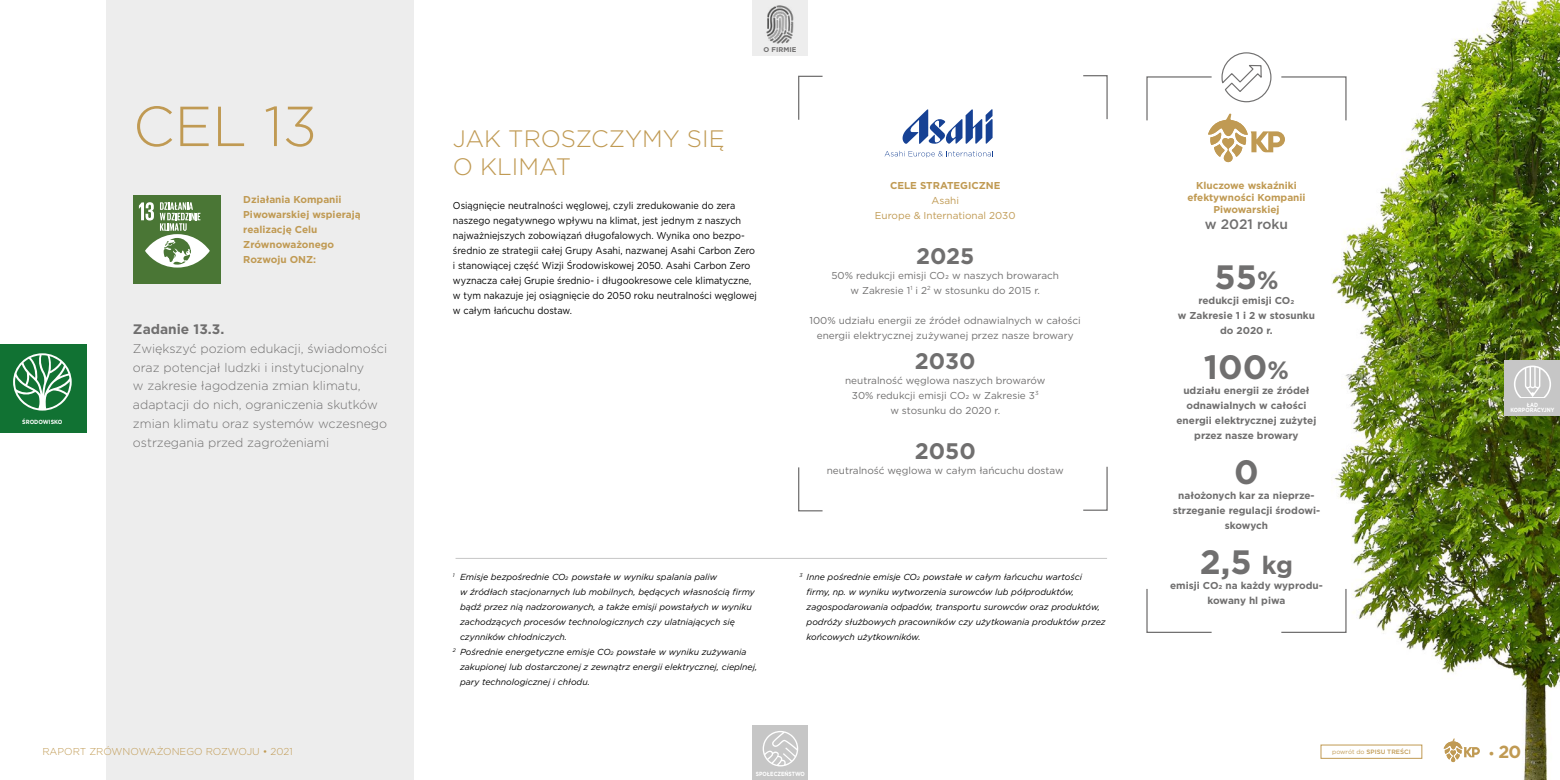
<style>
.page{position:relative;width:1560px;height:780px;background:#fff}
.page>*{position:absolute;margin:0;border:0;box-sizing:border-box;transform-origin:0 0}
.t1{font:300 56.25px "Gotham";color:#c09a53}
.t2{font:700 33.75px "Gotham";color:#706f6f}
.t3{font:300 23.75px/28.5px "Gotham";color:#c09a53}
.t4{font:700 22.5px "Gotham";color:#706f6f}
.t5{font:700 17.5px "Gotham";color:#c09a53}
.t6{font:700 13.75px "Gotham";color:#706f6f}
.t7{font:500 13.75px "Gotham";letter-spacing:-.005em;color:#706f6f}
.t8{font:300 12.5px/18.8px "Gotham";color:#706f6f}
.t9{font:10px/15px "Gotham";color:#000;scale:.91 1}
.t10{font:10px/15px "Gotham";color:#706f6f;text-align:center}
.t11{font:700 10px/15px "Gotham";color:#706f6f;text-align:center}
.t12{font:700 10px/15px "Gotham";color:#c09a53}
.t13{font:300 10px "Gotham";color:#c09a53}
.t14{font:10px/15px "Gotham";color:#c09a53;text-align:center}
.t15{font:italic 8.75px/15px "Gotham";color:#000}
.t16{font:700 6.88px "Gotham";color:#706f6f}
.t17{font:500 6.25px "Gotham";color:#c09a53}
.t18{font:700 6px/5.6px "Gotham";color:#fff;text-align:center;scale:.85 1}
.t19{font:700 6px "Gotham";color:#fff;scale:.9 1}
.s1{font-size:25px}
.s2{font-weight:400}
.s3{font-size:12.5px}
</style>
<div class="page">
<img style="left:1320px;top:0;width:239px;height:780px">
<div style="left:106px;top:0;width:308px;height:780px;background:#ededed"></div>
<div style="left:133px;top:195px;width:87px;height:88px;background:#4a7635"></div>
<svg style="left:139px;top:202px;width:71px;height:65px"></svg>
<svg style="left:798px;top:75px;width:310px;height:437px"></svg>
<hr style="left:455px;top:558px;width:651px;height:1px;background:#c6c6c6">
<svg style="left:901px;top:109px;width:91px;height:36px"></svg>
<svg style="left:884px;top:151px;width:109px;height:6px"></svg>
<svg style="left:1146px;top:587px;width:200px;height:73px"></svg>
<svg style="left:1146px;top:52px;width:200px;height:110px"></svg>
<svg style="left:1443px;top:738px;width:36px;height:24px"></svg>
<div style="left:1320px;top:745px;width:101px;height:13px;background:#fff"></div>
<div style="left:752px;top:0;width:55px;height:55px;background:#ededed"></div>
<img style="left:766px;top:5px;width:28px;height:39px">
<div style="left:0;top:344px;width:87px;height:88px;background:#117233"></div>
<svg style="left:13px;top:353px;width:59px;height:57px"></svg>
<div style="left:752px;top:725px;width:55px;height:55px;background:#c6c6c6"></div>
<svg style="left:762px;top:731px;width:36px;height:35px"></svg>
<div style="left:1504px;top:361px;width:55px;height:55px;background:#c6c6c6"></div>
<svg style="left:1514px;top:365px;width:36px;height:33px"></svg>
<p class="t19" style="left:22px;top:417px;width:46px">ŚRODOWISKO</p>
<h1 class="t1" style="left:133px;top:91px;width:186px">CEL 13</h1>
<p class="t12" style="left:243px;top:192px;width:119px">Działania Kompanii<br>Piwowarskiej wspierają realizację Celu<br>Zrównoważonego<br>Rozwoju ONZ:</p>
<h3 class="t6" style="left:133px;top:320px;width:93px">Zadanie 13.3.</h3>
<h3 class="t8" style="left:133px;top:338px;width:256px">Zwiększyć poziom edukacji, świadomości oraz potencjał ludzki i instytucjonalny<br>w zakresie łagodzenia zmian klimatu, adaptacji do nich, ograniczenia skutków zmian klimatu oraz systemów wczesnego ostrzegania przed zagrożeniami</h3>
<p class="t16" style="left:763px;top:45px;width:34px">O FIRMIE</p>
<h3 class="t3" style="left:453px;top:123px;width:273px">JAK TROSZCZYMY SIĘ<br>O KLIMAT</h3>
<p class="t9" style="left:453px;top:197px;width:335px">Osiągnięcie neutralności węglowej, czyli zredukowanie do zera naszego negatywnego wpływu na klimat, jest jednym z naszych najważniejszych zobowiązań długofalowych. Wynika ono bezpo&shy;średnio ze strategii całej Grupy Asahi, nazwanej Asahi Carbon Zero i stanowiącej część Wizji Środowiskowej 2050. Asahi Carbon Zero wyznacza całej Grupie średnio- i długookresowe cele klimatyczne, w tym nakazuje jej osiągnięcie do 2050 roku neutralności węglowej w całym łańcuchu dostaw.</p>
<p class="t12" style="left:890px;top:177px;width:112px">CELE STRATEGICZNE</p>
<p class="t14" style="left:874px;top:192px;width:142px">Asahi<br>Europe &amp; International 2030</p>
<h3 class="t4" style="left:915px;top:241px;width:60px">2025</h3>
<p class="t10" style="left:831px;top:267px;width:229px">50% redukcji emisji CO2 w naszych browarach w Zakresie 1<sup>1</sup> i 2<sup>2</sup> w stosunku do 2015 r.</p>
<p class="t10" style="left:809px;top:312px;width:273px">100% udziału energii ze źródeł odnawialnych w całości energii elektrycznej zużywanej przez nasze browary</p>
<h3 class="t4" style="left:914px;top:346px;width:62px">2030</h3>
<p class="t10" style="left:845px;top:372px;width:202px">neutralność węglowa naszych browarów<br>30% redukcji emisji CO2 w Zakresie 3<sup>3<br></sup>w stosunku do 2020 r.</p>
<h3 class="t4" style="left:914px;top:436px;width:63px">2050</h3>
<p class="t10" style="left:826px;top:462px;width:238px">neutralność węglowa w całym łańcuchu dostaw</p>
<p class="t15" style="left:453px;top:569px;width:266px"><sup>1</sup> Emisje bezpośrednie CO2 powstałe w wyniku spalania paliw</p>
<p class="t15" style="left:460px;top:584px;width:296px">w źródłach stacjonarnych lub mobilnych, będących własnością firmy</p>
<p class="t15" style="left:460px;top:599px;width:293px">bądź przez nią nadzorowanych, a także emisji powstałych w wyniku</p>
<p class="t15" style="left:460px;top:614px;width:276px">zachodzących procesów technologicznych czy ulatniających się</p>
<p class="t15" style="left:460px;top:629px;width:109px">czynników chłodniczych.</p>
<p class="t15" style="left:453px;top:644px;width:295px"><sup>2</sup> Pośrednie energetyczne emisje CO2 powstałe w wyniku zużywania</p>
<p class="t15" style="left:460px;top:659px;width:299px">zakupionej lub dostarczonej z zewnątrz energii elektrycznej, cieplnej,</p>
<p class="t15" style="left:460px;top:674px;width:131px">pary technologicznej i chłodu.</p>
<p class="t15" style="left:806px;top:569px;width:300px;text-indent:-7px"><sup>3</sup> Inne pośrednie emisje CO2 powstałe w całym łańcuchu wartości firmy, np. w wyniku wytworzenia surowców lub półproduktów, zagospodarowania odpadów, transportu surowców oraz produktów, podróży służbowych pracowników czy użytkowania produktów przez końcowych użytkowników.</p>
<p class="t12" style="left:1187px;top:179px;width:120px;line-height:12px;text-align:center">Kluczowe wskaźniki efektywności Kompanii<br>Piwowarskiej</p>
<h3 class="t7" style="left:1204px;top:215px;width:85px">w 2021 roku</h3>
<h2 class="t2" style="left:1214px;top:255px;width:66px">55<span class="s1">%</span></h2>
<p class="t11" style="left:1177px;top:293px;width:139px">redukcji emisji CO2<br>w Zakresie 1 i 2 w stosunku do 2020 r.</p>
<h2 class="t2" style="left:1203px;top:345px;width:87px">100<span class="s1">%</span></h2>
<p class="t11" style="left:1176px;top:383px;width:141px">udziału energii ze źródeł odnawialnych w całości energii elektrycznej zużytej przez nasze browary</p>
<h2 class="t2" style="left:1233px;top:450px;width:26px">0</h2>
<p class="t11" style="left:1172px;top:488px;width:149px">nałożonych kar za nieprze&shy;strzeganie regulacji środowi&shy;skowych</p>
<h2 class="t2" style="left:1199px;top:540px;width:95px">2,5 <span class="s1">kg</span></h2>
<p class="t11" style="left:1169px;top:578px;width:154px">emisji CO2 na każdy wyprodu&shy;kowany hl piwa</p>
<p class="t18" style="left:1510px;top:401px;width:53px">ŁAD<br>KORPORACYJNY</p>
<p class="t13" style="left:42px;top:744px;width:252px">RAPORT ZRÓWNOWAŻONEGO ROZWOJU • 2021</p>
<p class="t17" style="left:1331px;top:747px;width:80px"><span class="s2">powrót do</span> SPISU TREŚCI</p>
<h3 class="t5" style="left:1488px;top:740px;width:34px"><span class="s3">•</span> 20</h3>
<p class="t18" style="left:756px;top:770px;width:59px">SPOŁECZEŃSTWO</p>
</div>
